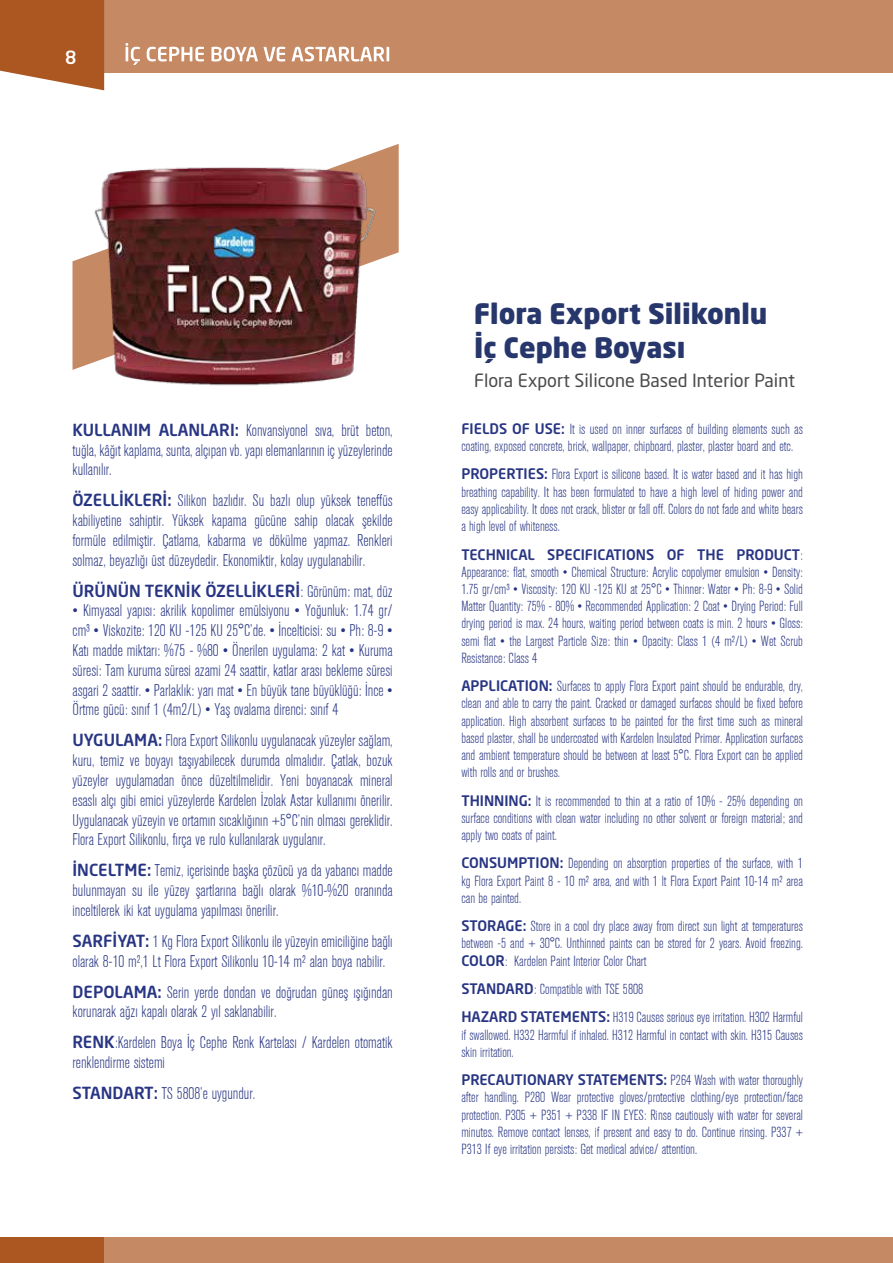
<style>
.page{position:relative;width:893px;height:1263px;background:#fff}
.page>*{position:absolute;margin:0;border:0;box-sizing:border-box;transform-origin:0 0}
.t1{font:900 27.75px/33.3px "Neo Sans Pro";color:#27376c}
.t2{font:18px "Neo Sans Pro";color:#4a4a49}
.t3{font:500 18px "Neo Sans Pro";color:#fff}
.t4{font:300 16.5px/19.8px "Akzidenz Grotesk";color:#283583;text-align:justify}
.t5{font:500 16.5px "Neo Sans Pro";color:#283583}
.t6{font:300 14.4px/17.2px "Akzidenz Grotesk";color:#283583;text-align:justify}
.t7{font:500 14.4px "Neo Sans Pro";color:#283583}
.s1{font-family:"Neo Sans Pro";font-weight:500}
.s2{font-family:"Akzidenz Grotesk";font-weight:300}
</style>
<div class="page">
<div style="left:21px;top:0;width:872px;height:72px;background:#c58964"></div>
<svg style="left:0;top:0;width:104px;height:90px;background:#b46838"></svg>
<svg style="left:126px;top:43px;width:263px;height:22px"></svg>
<div style="left:0;top:1237px;width:893px;height:26px;background:#c58964"></div>
<div style="left:0;top:1237px;width:104px;height:26px;background:#ac5721"></div>
<svg style="left:72px;top:144px;width:327px;height:226px"></svg>
<img style="left:85px;top:157px;width:298px;height:229px">
<p class="t3" style="left:65px;top:46px;width:13px">8</p>
<p class="t4" style="left:72px;top:421px;width:322px"><span class="s1">KULLANIM ALANLARI:</span> Konvansiyonel sıva, brüt beton, tuğla, kâğıt kaplama, sunta, alçıpan vb. yapı elemanlarının iç yüzeylerinde kullanılır.</p>
<p class="t4" style="left:72px;top:491px;width:322px"><span class="s1">ÖZELLİKLERİ:</span> Silikon bazlıdır. Su bazlı olup yüksek teneffüs kabiliyetine sahiptir. Yüksek kapama gücüne sahip olacak şekilde formüle edilmiştir. Çatlama, kabarma ve dökülme yapmaz. Renkleri solmaz, beyazlığı üst düzeydedir. Ekonomiktir, kolay uygulanabilir.</p>
<p class="t5" style="left:72px;top:580px;width:322px">ÜRÜNÜN TEKNİK ÖZELLİKLERİ<span class="s2">: Görünüm: mat, düz</span></p>
<p class="t4" style="left:72px;top:601px;width:322px">• Kimyasal yapısı: akrilik kopolimer emülsiyonu • Yoğunluk: 1.74 gr/ cm³ • Viskozite: 120 KU -125 KU 25°C’de. • İncelticisi: su • Ph: 8-9 • Katı madde miktarı: %75 - %80 • Önerilen uygulama: 2 kat • Kuruma süresi: Tam kuruma süresi azami 24 saattir, katlar arası bekleme süresi asgari 2 saattir. • Parlaklık: yarı mat • En büyük tane büyüklüğü: İnce • Örtme gücü: sınıf 1 (4m2/L) • Yaş ovalama direnci: sınıf 4</p>
<p class="t4" style="left:72px;top:731px;width:322px"><span class="s1">UYGULAMA:</span> Flora Export Silikonlu uygulanacak yüzeyler sağlam, kuru, temiz ve boyayı taşıyabilecek durumda olmalıdır. Çatlak, bozuk yüzeyler uygulamadan önce düzeltilmelidir. Yeni boyanacak mineral esaslı alçı gibi emici yüzeylerde Kardelen İzolak Astar kullanımı önerilir.<br>Uygulanacak yüzeyin ve ortamın sıcaklığının +5°C’nin olması gereklidir.<br>Flora Export Silikonlu, fırça ve rulo kullanılarak uygulanır.</p>
<p class="t4" style="left:72px;top:861px;width:322px"><span class="s1">İNCELTME:</span> Temiz, içerisinde başka çözücü ya da yabancı madde bulunmayan su ile yüzey şartlarına bağlı olarak %10-%20 oranında inceltilerek iki kat uygulama yapılması önerilir.</p>
<p class="t4" style="left:72px;top:932px;width:322px"><span class="s1">SARFİYAT:</span> 1 Kg Flora Export Silikonlu ile yüzeyin emiciliğine bağlı olarak 8-10 m²,1 Lt Flora Export Silikonlu 10-14 m² alan boya nabilir.</p>
<p class="t4" style="left:72px;top:982px;width:322px"><span class="s1">DEPOLAMA:</span> Serin yerde dondan ve doğrudan güneş ışığından korunarak ağzı kapalı olarak 2 yıl saklanabilir.</p>
<p class="t4" style="left:72px;top:1033px;width:322px"><span class="s1">RENK</span>:Kardelen Boya İç Cephe Renk Kartelası / Kardelen otomatik renklendirme sistemi</p>
<p class="t4" style="left:72px;top:1084px;width:184px"><span class="s1">STANDART:</span> TS 5808’e uygundur.</p>
<h1 class="t1" style="left:474px;top:297px;width:295px">Flora Export Silikonlu<br>İç Cephe Boyası</h1>
<p class="t2" style="left:474px;top:370px;width:322px">Flora Export Silicone Based Interior Paint</p>
<p class="t6" style="left:461px;top:421px;width:343px"><span class="s1">FIELDS OF USE:</span> It is used on inner surfaces of building elements such as coating, exposed concrete, brick, wallpaper, chipboard, plaster, plaster board and etc.</p>
<p class="t6" style="left:461px;top:466px;width:343px"><span class="s1">PROPERTIES:</span> Flora Export is silicone based. It is water based and it has high breathing capability. It has been formulated to have a high level of hiding power and easy applicability. It does not crack, blister or fall off. Colors do not fade and white bears a high level of whiteness.</p>
<p class="t7" style="left:461px;top:545px;width:343px">TECHNICAL SPECIFICATIONS OF THE PRODUCT<span class="s2">:</span></p>
<p class="t6" style="left:461px;top:564px;width:343px">Appearance: flat, smooth • Chemical Structure: Acrylic copolymer emulsion • Density:<br>1.75 gr/cm³ • Viscosity: 120 KU -125 KU at 25°C • Thinner: Water • Ph: 8-9 • Solid Matter Quantity: 75% - 80% • Recommended Application: 2 Coat • Drying Period: Full drying period is max. 24 hours, waiting period between coats is min. 2 hours • Gloss: semi flat • the Largest Particle Size: thin • Opacity: Class 1 (4 m²/L) • Wet Scrub Resistance: Class 4</p>
<p class="t6" style="left:461px;top:678px;width:343px"><span class="s1">APPLICATION:</span> Surfaces to apply Flora Export paint should be endurable, dry, clean and able to carry the paint. Cracked or damaged surfaces should be fixed before application. High absorbent surfaces to be painted for the first time such as mineral based plaster, shall be undercoated with Kardelen Insulated Primer. Application surfaces and ambient temperature should be between at least 5°C. Flora Export can be applied with rolls and or brushes.</p>
<p class="t6" style="left:461px;top:792px;width:343px"><span class="s1">THINNING:</span> It is recommended to thin at a ratio of 10% - 25% depending on surface conditions with clean water including no other solvent or foreign material; and apply two coats of paint.</p>
<p class="t6" style="left:461px;top:855px;width:343px"><span class="s1">CONSUMPTION:</span> Depending on absorption properties of the surface, with 1 kg Flora Export Paint 8 - 10 m² area, and with 1 lt Flora Export Paint 10-14 m² area can be painted.</p>
<p class="t6" style="left:461px;top:918px;width:343px"><span class="s1">STORAGE:</span> Store in a cool dry place away from direct sun light at temperatures between -5 and + 30°C. Unthinned paints can be stored for 2 years. Avoid freezing.<br><span class="s1">COLOR</span>: Kardelen Paint Interior Color Chart</p>
<p class="t6" style="left:461px;top:975px;width:343px;line-height:28.3px"><span class="s1">STANDARD</span>: Compatible with TSE 5808<br><span class="s1">HAZARD STATEMENTS:</span> H319 Causes serious eye irritation. H302 Harmful</p>
<p class="t6" style="left:461px;top:1026px;width:343px">if swallowed. H332 Harmful if inhaled. H312 Harmful in contact with skin. H315 Causes skin irritation.</p>
<p class="t6" style="left:461px;top:1072px;width:343px"><span class="s1">PRECAUTIONARY STATEMENTS:</span> P264 Wash with water thoroughly after handling. P280 Wear protective gloves/protective clothing/eye protection/face protection. P305 + P351 + P338 IF IN EYES: Rinse cautiously with water for several minutes. Remove contact lenses, if present and easy to do. Continue rinsing. P337 + P313 If eye irritation persists: Get medical advice/ attention.</p>
</div>
